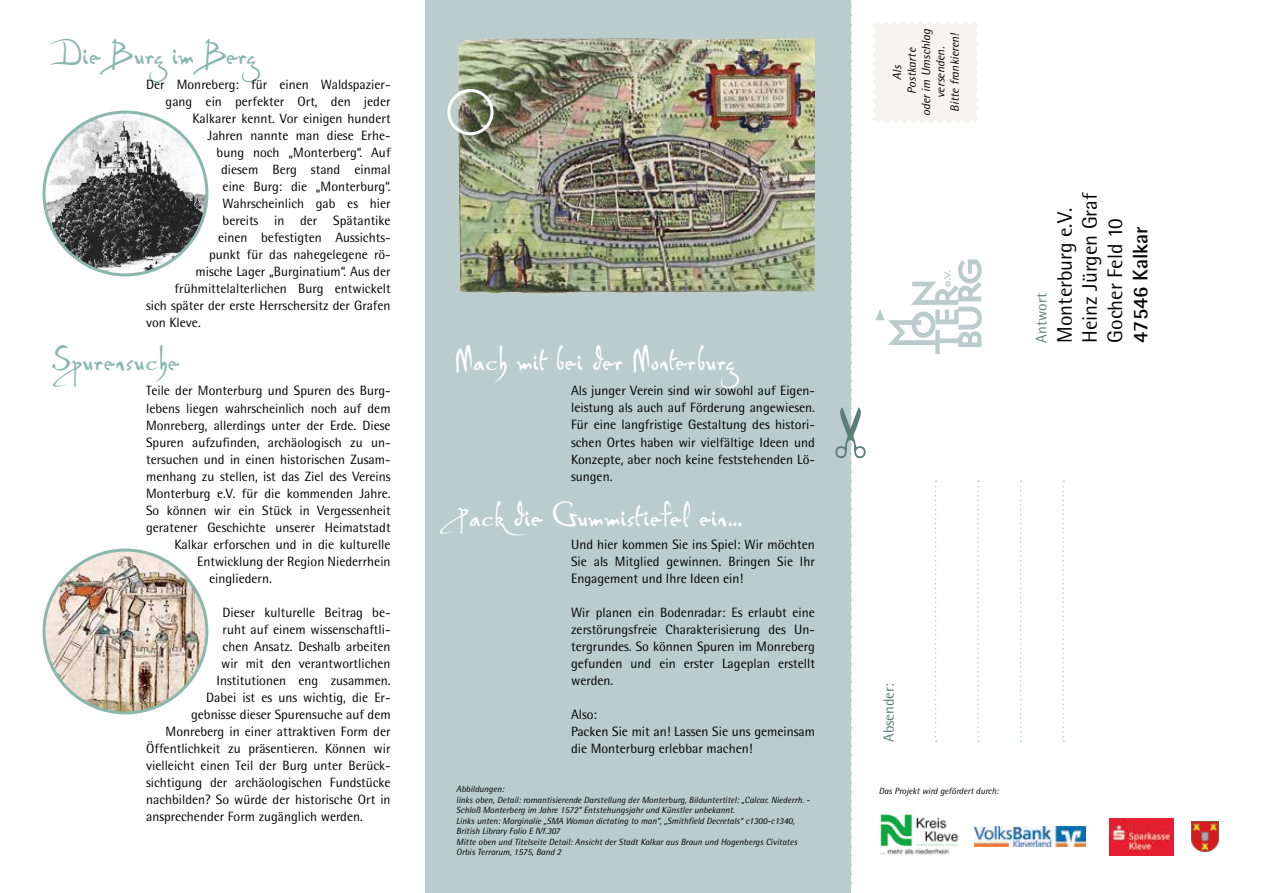
<style>
.page{position:relative;width:1263px;height:893px;background:#fff}
.page>*{position:absolute;margin:0;border:0;box-sizing:border-box;transform-origin:0 0}
.t1{font:42px "P22 Da Vinci Forward";color:#fff}
.t2{font:42px "P22 Da Vinci Forward";color:#8ab8ac}
.t3{font:21px/25.2px "Rotis Semi Sans Std";color:#000}
.t4{font:700 21px "Rotis Semi Sans Std";color:#000}
.t5{font:15px "Rotis Semi Sans Std";color:#5b7e77}
.t6{font:13.5px/17px "Rotis Semi Sans Std";color:#000;text-align:justify}
.t7{font:italic 12px/14.4px "Rotis Semi Sans Std";color:#000;text-align:center}
.t8{font:italic 9px/10.5px "Rotis Semi Sans Std";color:#000}
</style>
<div class="page">
<svg style="left:425px;top:0;width:410px;height:893px;background:#b0beb7"></svg>
<img style="left:44px;top:113px;width:163px;height:162px">
<div style="left:43px;top:111px;width:165px;height:165px;border:3px solid #8ab8ac;border-radius:50%"></div>
<img style="left:44px;top:550px;width:163px;height:163px;border-radius:81px">
<div style="left:43px;top:549px;width:165px;height:165px;border:3px solid #8ab8ac;border-radius:50%"></div>
<img style="left:472px;top:36px;width:338px;height:3px">
<div style="left:447px;top:89px;width:47px;height:46px;border:3px solid #fff;border-radius:50%"></div>
<svg style="left:1020px;top:480px;width:2px;height:262px"></svg>
<svg style="left:1062px;top:480px;width:2px;height:262px"></svg>
<img style="left:982px;top:826px;width:103px;height:21px">
<img style="left:1191px;top:821px;width:27px;height:31px">
<img style="left:1110px;top:818px;width:63px;height:37px">
<svg style="left:835px;top:0;width:147px;height:893px"></svg>
<h1 class="t2" style="left:51px;top:30px;width:206px">Die Burg im Berg</h1>
<p class="t6" style="left:146px;top:76px;width:246px">Der Monreberg: für einen Waldspazier-</p>
<p class="t6" style="left:166px;top:93px;width:226px">gang ein perfekter Ort, den jeder</p>
<p class="t6" style="left:193px;top:110px;width:199px">Kalkarer kennt. Vor einigen hundert</p>
<p class="t6" style="left:208px;top:127px;width:184px">Jahren nannte man diese Erhe-</p>
<p class="t6" style="left:217px;top:144px;width:175px">bung noch „Monterberg“. Auf</p>
<p class="t6" style="left:221px;top:161px;width:171px">diesem Berg stand einmal</p>
<p class="t6" style="left:223px;top:178px;width:169px">eine Burg: die „Monterburg“.</p>
<p class="t6" style="left:223px;top:195px;width:170px">Wahrscheinlich gab es hier</p>
<p class="t6" style="left:223px;top:212px;width:169px">bereits in der Spätantike</p>
<p class="t6" style="left:218px;top:229px;width:174px">einen befestigten Aussichts-</p>
<p class="t6" style="left:209px;top:246px;width:183px">punkt für das nahegelegene rö-</p>
<p class="t6" style="left:196px;top:263px;width:197px">mische Lager „Burginatium“. Aus der</p>
<p class="t6" style="left:175px;top:280px;width:218px">frühmittelalterlichen Burg entwickelt</p>
<p class="t6" style="left:146px;top:297px;width:246px">sich später der erste Herrschersitz der Grafen</p>
<p class="t6" style="left:146px;top:314px;width:56px">von Kleve.</p>
<p class="t7" style="left:890px;top:116px;width:89px;rotate:-90deg">Als<br>Postkarte<br>oder im Umschlag versenden.<br>Bitte frankieren!</p>
<h1 class="t2" style="left:51px;top:336px;width:130px">Spurensuche</h1>
<h1 class="t1" style="left:455px;top:336px;width:281px">Mach mit bei der Monterburg</h1>
<p class="t6" style="left:146px;top:382px;width:246px">Teile der Monterburg und Spuren des Burg-</p>
<p class="t6" style="left:146px;top:399px;width:246px">lebens liegen wahrscheinlich noch auf dem</p>
<p class="t6" style="left:146px;top:416px;width:246px">Monreberg, allerdings unter der Erde. Diese</p>
<p class="t6" style="left:146px;top:433px;width:246px">Spuren aufzufinden, archäologisch zu un-</p>
<p class="t6" style="left:146px;top:450px;width:246px">tersuchen und in einen historischen Zusam-</p>
<p class="t6" style="left:146px;top:467px;width:246px">menhang zu stellen, ist das Ziel des Vereins</p>
<p class="t6" style="left:146px;top:484px;width:246px">Monterburg e.V. für die kommenden Jahre.</p>
<p class="t6" style="left:146px;top:501px;width:246px">So können wir ein Stück in Vergessenheit</p>
<p class="t6" style="left:146px;top:518px;width:246px">geratener Geschichte unserer Heimatstadt</p>
<p class="t6" style="left:175px;top:535px;width:217px">Kalkar erforschen und in die kulturelle</p>
<p class="t6" style="left:197px;top:552px;width:195px">Entwicklung der Region Niederrhein</p>
<p class="t6" style="left:209px;top:569px;width:64px">eingliedern.</p>
<p class="t6" style="left:223px;top:603px;width:170px">Dieser kulturelle Beitrag be-</p>
<p class="t6" style="left:223px;top:620px;width:170px">ruht auf einem wissenschaftli-</p>
<p class="t6" style="left:223px;top:637px;width:170px">chen Ansatz. Deshalb arbeiten</p>
<p class="t6" style="left:221px;top:654px;width:171px">wir mit den verantwortlichen</p>
<p class="t6" style="left:217px;top:671px;width:176px">Institutionen eng zusammen.</p>
<p class="t6" style="left:206px;top:688px;width:186px">Dabei ist es uns wichtig, die Er-</p>
<p class="t6" style="left:191px;top:705px;width:201px">gebnisse dieser Spurensuche auf dem</p>
<p class="t6" style="left:166px;top:723px;width:227px">Monreberg in einer attraktiven Form der</p>
<p class="t6" style="left:146px;top:740px;width:246px">Öffentlichkeit zu präsentieren. Können wir</p>
<p class="t6" style="left:146px;top:757px;width:246px">vielleicht einen Teil der Burg unter Berück-</p>
<p class="t6" style="left:146px;top:774px;width:246px">sichtigung der archäologischen Fundstücke</p>
<p class="t6" style="left:146px;top:791px;width:246px">nachbilden? So würde der historische Ort in</p>
<p class="t6" style="left:146px;top:808px;width:218px">ansprechender Form zugänglich werden.</p>
<p class="t6" style="left:571px;top:382px;width:245px">Als junger Verein sind wir sowohl auf Eigen&shy;leistung als auch auf Förderung angewiesen.<br>Für eine langfristige Gestaltung des histori&shy;schen Ortes haben wir vielfältige Ideen und Konzepte, aber noch keine feststehenden Lö&shy;sungen.</p>
<h1 class="t1" style="left:457px;top:492px;width:287px">packdie Gummistiefel ein…</h1>
<p class="t6" style="left:571px;top:535px;width:245px">U nd hier kommen Sie ins Spiel: Wir möchten Sie als Mitglied gewinnen. Bringen Sie Ihr Engagement und Ihre Ideen ein!</p>
<p class="t6" style="left:571px;top:603px;width:245px">Wir planen ein Bodenradar: Es erlaubt eine zerstörungsfreie Charakterisierung des U n&shy;tergrundes. So können Spuren im Monreberg gefunden und ein erster Lageplan erstellt werden.</p>
<p class="t6" style="left:571px;top:705px;width:245px;text-align:left">Also:<br>Packen Sie mit an! Lassen Sie uns gemeinsam die Monterburg erlebbar machen!</p>
<p class="t5" style="left:880px;top:742px;width:61px;rotate:-90deg">Absender:</p>
<p class="t8" style="left:456px;top:784px;width:355px">Abbildungen:<br>links oben, Detail: romantisierende Darstellung der Monterburg, Bilduntertitel: „Calcar. Niederrh. - Schloß Monterberg im Jahre 1572“ Entstehungsjahr und Künstler unbekannt.<br>Links unten: Marginalie „SMA Woman dictating to man“, „Smithfield Decretals“ c1300-c1340, British Library Folio E IVf.307<br>Mitte oben und Titelseite Detail: Ansicht der Stadt Kalkar aus Braun und Hogenbergs Civitates Orbis Terrarum, 1575, Band 2</p>
<p class="t8" style="left:879px;top:786px;width:121px">Das Projekt wird gefördert durch:</p>
<p class="t5" style="left:1033px;top:343px;width:51px;rotate:-90deg">Antwort</p>
<h2 class="t3" style="left:1052px;top:343px;width:152px;rotate:-90deg">Monterburg e.V.<br>Heinz Jürgen Graf<br>Gocher Feld 10</h2>
<h2 class="t4" style="left:1127px;top:343px;width:118px;rotate:-90deg">47546 Kalkar</h2>
</div>
